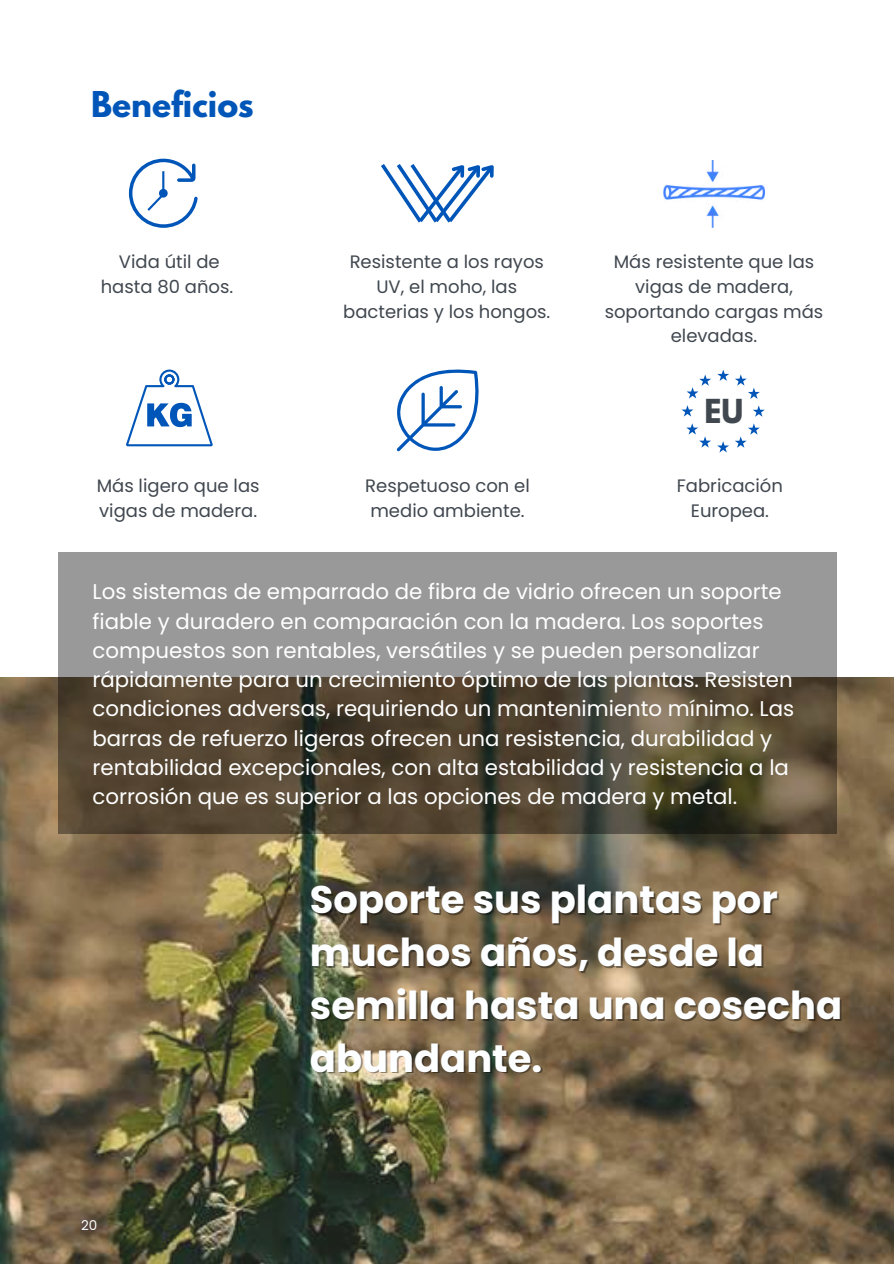
<style>
.page{position:relative;width:894px;height:1264px;background:#fff}
.page>*{position:absolute;margin:0;border:0;box-sizing:border-box;transform-origin:0 0}
.t1{font:700 38.4px/52.8px "Poppins";color:#fcfeff}
.t2{font:700 31.5px "League Spartan";color:#0056b8}
.t3{font:700 29.25px "League Spartan";color:#40474f}
.t4{font:21.3px/29.2px "Poppins";color:#fff}
.t5{font:18px/24.8px "Poppins";color:#40474f;text-align:center}
.t6{font:13.5px "Poppins";color:#fcfeff}
</style>
<div class="page">
<img style="left:0;top:677px;width:892px;height:586px">
<svg style="left:397px;top:369px;width:82px;height:82px"></svg>
<svg style="left:381px;top:164px;width:113px;height:59px"></svg>
<svg style="left:129px;top:159px;width:69px;height:69px"></svg>
<svg style="left:126px;top:369px;width:86px;height:77px"></svg>
<img style="left:663px;top:160px;width:101px;height:68px">
<svg style="left:717px;top:369px;width:42px;height:30px"></svg>
<svg style="left:753px;top:405px;width:11px;height:12px"></svg>
<svg style="left:735px;top:423px;width:24px;height:25px"></svg>
<svg style="left:717px;top:441px;width:11px;height:11px"></svg>
<svg style="left:686px;top:423px;width:24px;height:24px"></svg>
<svg style="left:681px;top:405px;width:12px;height:11px"></svg>
<svg style="left:686px;top:374px;width:25px;height:24px"></svg>
<svg style="left:58px;top:552px;width:778px;height:281px;background:#716a60"></svg>
<h2 class="t2" style="left:91px;top:88px;width:164px">Beneficios</h2>
<p class="t5" style="left:101px;top:249px;width:134px">Vida útil de hasta 80 años.</p>
<p class="t5" style="left:604px;top:249px;width:220px">Más resistente que las vigas de madera, soportando cargas más elevadas.</p>
<p class="t5" style="left:343px;top:249px;width:209px">Resistente a los rayos<br>UV, el moho, las bacterias y los hongos.</p>
<p class="t5" style="left:97px;top:473px;width:164px;text-align:left">Más ligero que las vigas de madera.</p>
<p class="t5" style="left:365px;top:473px;width:166px;text-align:left">Respetuoso con el medio ambiente.</p>
<h3 class="t3" style="left:704px;top:397px;width:40px">EU</h3>
<p class="t5" style="left:676px;top:474px;width:108px">Fabricación<br>Europea.</p>
<p class="t4" style="left:92px;top:577px;width:703px">Los sistemas de emparrado de fibra de vidrio ofrecen un soporte fiable y duradero en comparación con la madera. Los soportes compuestos son rentables, versátiles y se pueden personalizar rápidamente para un crecimiento óptimo de las plantas. Resisten condiciones adversas, requiriendo un mantenimiento mínimo. Las barras de refuerzo ligeras ofrecen una resistencia, durabilidad y rentabilidad excepcionales, con alta estabilidad y resistencia a la corrosión que es superior a las opciones de madera y metal.</p>
<p class="t6" style="left:81px;top:1216px;width:18px">20</p>
<h1 class="t1" style="left:310px;top:873px;width:533px">Soporte sus plantas por muchos años, desde la semilla hasta una cosecha abundante.</h1>
</div>
